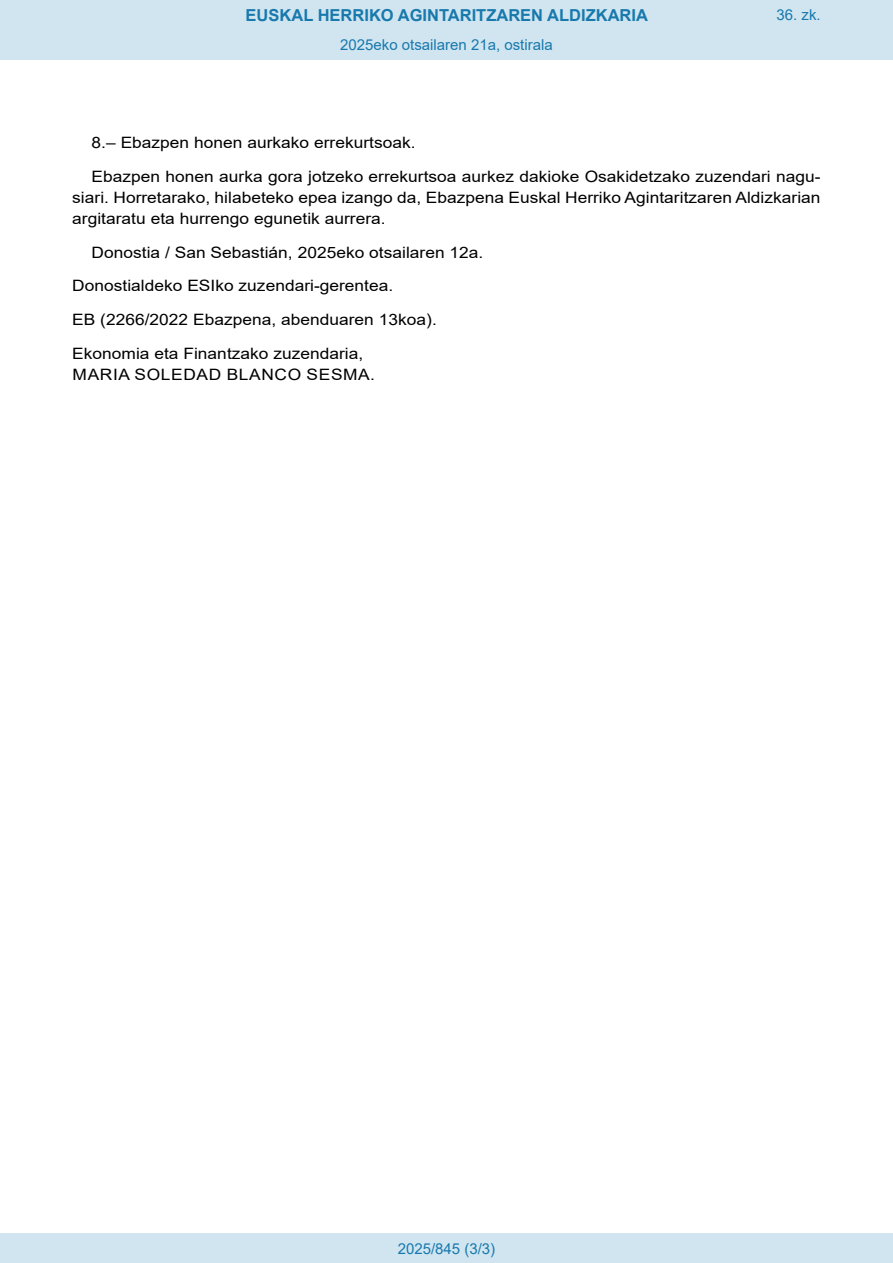
<style>
.page{position:relative;width:893px;height:1263px;background:#fff}
.page>*{position:absolute;margin:0;border:0;box-sizing:border-box;transform-origin:0 0}
.t1{font:700 16.5px "Arial";color:#1879ad}
.BOPVDetalle{font:15.6px/21px "Arial";color:#000;text-align:justify;scale:1.11 1}
.BOPVDisposicionTitulo{font:15.6px "Arial";color:#000;scale:1.11 1}
.BOPVFirmaLugFec{font:15.6px "Arial";color:#000;scale:1.11 1}
.BOPVFirmaPuesto{font:15.6px "Arial";color:#000;scale:1.11 1}
.BOPVFirmaNombre{font:15.6px "Arial";letter-spacing:.035em;color:#000;scale:1.11 1}
.Paginacion_Centro{font:15px "Arial";color:#1879ad}
</style>
<div class="page">
<div style="left:0;top:0;width:893px;height:60px;background:#d0e5f0"></div>
<div style="left:0;top:1233px;width:893px;height:30px;background:#d0e5f0"></div>
<p class="t1" style="left:246px;top:3px;width:404px">EUSKAL HERRIKO AGINTARITZAREN ALDIZKARIA</p>
<p class="Paginacion_Centro" style="left:340px;top:35px;width:214px">2025eko otsailaren 21a, ostirala</p>
<p class="Paginacion_Centro" style="left:776px;top:5px;width:46px">36. zk.</p>
<p class="BOPVDetalle" style="left:92px;top:132px;width:293px">8.– Ebazpen honen aurkako errekurtsoak.</p>
<p class="BOPVDetalle" style="left:72px;top:166px;width:676px;text-indent:19px">Ebazpen honen aurka gora jotzeko errekurtsoa aurkez dakioke Osakidetzako zuzendari nagu&shy;siari. Horretarako, hilabeteko epea izango da, Ebazpena Euskal Herriko Agintaritzaren Aldizkarian argitaratu eta hurrengo egunetik aurrera.</p>
<p class="BOPVFirmaLugFec" style="left:92px;top:241px;width:354px">Donostia / San Sebastián, 2025eko otsailaren 12a.</p>
<p class="BOPVDisposicionTitulo" style="left:72px;top:275px;width:291px">Donostialdeko ESIko zuzendari-gerentea.</p>
<p class="BOPVDisposicionTitulo" style="left:72px;top:309px;width:330px">EB (2266/2022 Ebazpena, abenduaren 13koa).</p>
<p class="BOPVFirmaPuesto" style="left:72px;top:343px;width:264px">Ekonomia eta Finantzako zuzendaria,</p>
<p class="BOPVFirmaNombre" style="left:73px;top:364px;width:274px">MARIA SOLEDAD BLANCO SESMA.</p>
<p class="Paginacion_Centro" style="left:398px;top:1238px;width:99px">2025/845 (3/3)</p>
</div>
